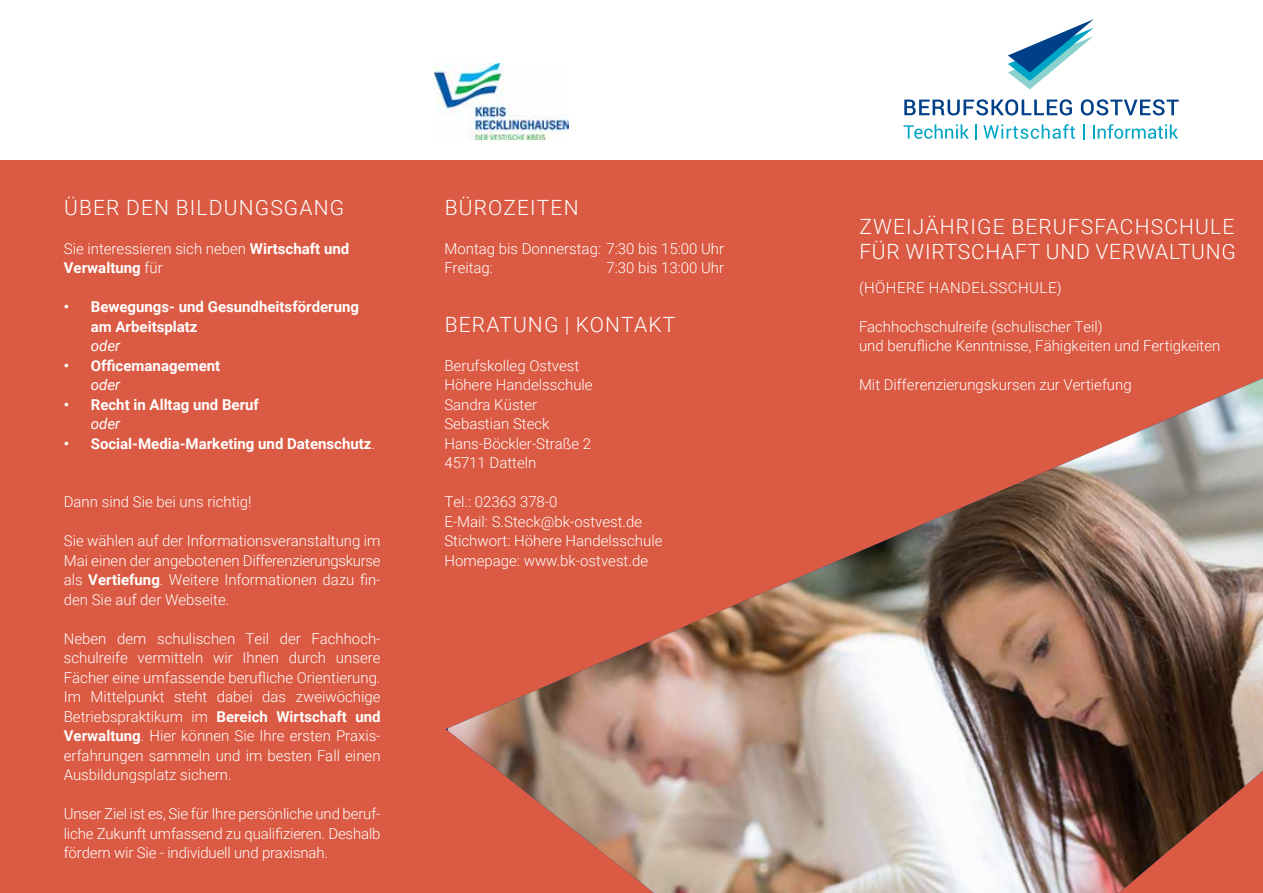
<style>
.page{position:relative;width:1263px;height:893px;background:#fff}
.page>*{position:absolute;margin:0;border:0;box-sizing:border-box;transform-origin:0 0}
.t1{font:300 21px/25.2px "Roboto";letter-spacing:.055em;color:#fff}
.t2{font:300 15px/19.5px "Roboto";color:#fff}
.t3{font:700 15px/19.5px "Roboto";color:#fff}
.t4{font:300 15px "Roboto";letter-spacing:.035em;color:#fff}
.t5{font:italic 15px "Roboto";color:#fff}
.s1{font-weight:700}
.s2{font-weight:300}
</style>
<div class="page">
<div style="left:0;top:160px;width:1263px;height:733px;background:#db5a43"></div>
<img style="left:435px;top:63px;width:133px;height:77px">
<svg style="left:1008px;top:19px;width:86px;height:70px"></svg>
<svg style="left:904px;top:99px;width:168px;height:16px"></svg>
<svg style="left:1081px;top:99px;width:98px;height:16px"></svg>
<svg style="left:903px;top:124px;width:66px;height:15px"></svg>
<svg style="left:975px;top:124px;width:1px;height:16px"></svg>
<svg style="left:983px;top:124px;width:92px;height:15px"></svg>
<svg style="left:1083px;top:124px;width:2px;height:16px"></svg>
<svg style="left:1093px;top:124px;width:85px;height:15px"></svg>
<img style="left:448px;top:378px;width:815px;height:515px">
<h1 class="t1" style="left:64px;top:194px;width:281px">ÜBER DEN BILDUNGSGANG</h1>
<p class="t2" style="left:64px;top:238px;width:287px">Sie interessieren sich neben <span class="s1">Wirtschaft und<br>Verwaltung</span> für</p>
<p class="t3" style="left:91px;top:296px;width:270px;text-indent:-27px">• Bewegungs- und Gesundheitsförderung am Arbeitsplatz</p>
<p class="t5" style="left:91px;top:335px;width:31px">oder</p>
<p class="t3" style="left:64px;top:355px;width:158px">• Officemanagement</p>
<p class="t5" style="left:91px;top:374px;width:31px">oder</p>
<p class="t3" style="left:64px;top:394px;width:197px">• Recht in Alltag und Beruf</p>
<p class="t5" style="left:91px;top:413px;width:31px">oder</p>
<p class="t3" style="left:64px;top:433px;width:313px">• Social-Media-Marketing und Datenschutz<span class="s2">.</span></p>
<p class="t2" style="left:64px;top:491px;width:189px">Dann sind Sie bei uns richtig!</p>
<p class="t2" style="left:64px;top:530px;width:318px;text-align:justify">Sie wählen auf der Informationsveranstaltung im Mai einen der angebotenen Differenzierungskurse als <span class="s1">Vertiefung</span>. Weitere Informationen dazu fin&shy;den Sie auf der Webseite.</p>
<p class="t2" style="left:64px;top:628px;width:318px;text-align:justify">Neben dem schulischen Teil der Fachhoch&shy;schulreife vermitteln wir Ihnen durch unsere Fächer eine umfassende berufliche Orientierung.<br>Im Mittelpunkt steht dabei das zweiwöchige Betriebspraktikum im <span class="s1">Bereich Wirtschaft und Verwaltung</span>. Hier können Sie Ihre ersten Praxis&shy;erfahrungen sammeln und im besten Fall einen Ausbildungsplatz sichern.</p>
<p class="t2" style="left:64px;top:803px;width:318px;text-align:justify">Unser Ziel ist es, Sie für Ihre persönliche und beruf&shy;liche Zukunft umfassend zu qualifizieren. Deshalb fördern wir Sie - individuell und praxisnah.</p>
<h1 class="t1" style="left:445px;top:194px;width:135px">BÜROZEITEN</h1>
<p class="t2" style="left:444px;top:238px;width:281px">Montag bis Donnerstag: 7:30 bis 15:00 Uhr<br>Freitag:</p>
<p class="t2" style="left:606px;top:257px;width:119px">7:30 bis 13:00 Uhr</p>
<h1 class="t1" style="left:445px;top:311px;width:232px">BERATUNG | KONTAKT</h1>
<p class="t2" style="left:444px;top:355px;width:150px">Berufskolleg Ostvest<br>Höhere Handelsschule<br>Sandra Küster<br>Sebastian Steck<br>Hans-Böckler-Straße 2<br>45711 Datteln</p>
<p class="t2" style="left:444px;top:491px;width:220px">Tel.: 02363 378-0<br>E-Mail: S.Steck@bk-ostvest.de<br>Stichwort: Höhere Handelsschule<br>Homepage: www.bk-ostvest.de</p>
<h1 class="t1" style="left:859px;top:213px;width:378px">ZWEIJÄHRIGE BERUFSFACHSCHULE<br>FÜR WIRTSCHAFT UND VERWALTUNG</h1>
<p class="t4" style="left:859px;top:277px;width:204px">(HÖHERE HANDELSSCHULE)</p>
<p class="t2" style="left:859px;top:316px;width:363px">Fachhochschulreife (schulischer Teil)<br>und berufliche Kenntnisse, Fähigkeiten und Fertigkeiten</p>
<p class="t2" style="left:859px;top:374px;width:274px">Mit Differenzierungskursen zur Vertiefung</p>
</div>
